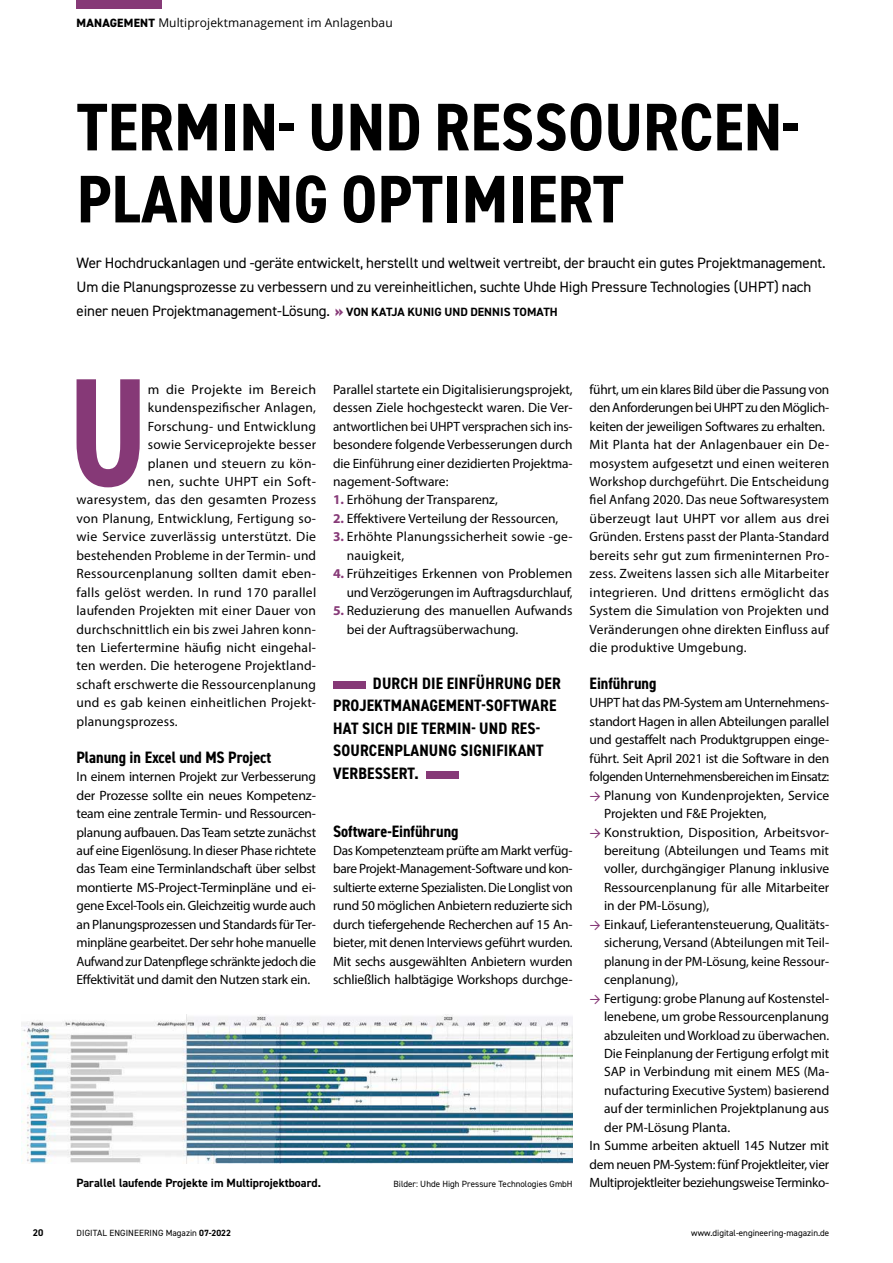
<style>
.page{position:relative;width:893px;height:1263px;background:#fff}
.page>*{position:absolute;margin:0;border:0;box-sizing:border-box;transform-origin:0 0}
.t1{font:700 condensed 154.65px "DIN2014";color:#863977;scale:.9 1}
.t2{font:700 condensed 67.5px/72px "DIN2014";letter-spacing:.005em;color:#000}
.t3{font:700 condensed 16.5px/22.5px "DIN2014";letter-spacing:.01em;color:#000}
.t4{font:15px/24px "DIN2014";letter-spacing:-.005em;color:#000}
.t5{font:13.5px/18.5px "Myriad Pro";letter-spacing:.005em;color:#000;text-align:justify}
.t6{font:13.5px "Myriad Pro";letter-spacing:-.02em;color:#000}
.t7{font:13.5px "Myriad Pro";letter-spacing:-.015em;color:#000}
.t8{font:13.5px "Myriad Pro";letter-spacing:.025em;color:#000}
.t9{font:13.5px "Myriad Pro";letter-spacing:.03em;color:#000}
.t10{font:12px "Open Sans";letter-spacing:.01em;color:#000}
.t11{font:700 12px "DIN2014";color:#000}
.t12{font:700 9.75px "DIN2014";color:#000}
.t13{font:9px "DIN2014";color:#000}
.s1{font-family:"DIN2014";font-weight:800}
.s2{font-weight:800;font-size:16.5px;color:#863977}
.s3{font-weight:700;font-size:12px}
.s4{font-weight:700;color:#863977}
.s5{font-family:"DIN2014";font-weight:800;color:#863977}
.s6{font-weight:700}
</style>
<div class="page">
<div style="left:77px;top:0;width:85px;height:9px;background:#863977"></div>
<img style="left:21px;top:1014px;width:552px;height:149px">
<div style="left:333px;top:681px;width:33px;height:8px;background:#863977"></div>
<div style="left:426px;top:771px;width:32px;height:8px;background:#863977"></div>
<p class="t10" style="left:77px;top:14px;width:318px"><span class="s1">MANAGEMENT</span> Multiprojektmanagement im Anlagenbau</p>
<h2 class="t2" style="left:77px;top:90px;width:724px">TERMIN- UND RESSOURCEN-<br>PLANUNG OPTIMIERT</h2>
<p class="t4" style="left:77px;top:250px;width:751px">Wer Hochdruckanlagen und -geräte entwickelt, herstellt und weltweit vertreibt, der braucht ein gutes Projektmanagement.<br>Um die Planungsprozesse zu verbessern und zu vereinheitlichen, suchte Uhde High Pressure Technologies (UHPT) nach einer neuen Projektmanagement-Lösung. <span class="s2">»</span> <span class="s3">VON KATJA KUNIG UND DENNIS TOMATH</span></p>
<h1 class="t1" style="left:68px;top:330px;width:90px">U</h1>
<p class="t9" style="left:148px;top:381px;width:170px">m die Projekte im Bereich</p>
<p class="t5" style="left:148px;top:398px;width:170px">kundenspezifischer Anlagen,</p>
<p class="t5" style="left:148px;top:417px;width:170px">Forschung- und Entwicklung</p>
<p class="t5" style="left:148px;top:435px;width:170px">sowie Serviceprojekte besser</p>
<p class="t5" style="left:148px;top:453px;width:170px">planen und steuern zu kön-</p>
<p class="t8" style="left:148px;top:473px;width:170px">nen, suchte UHPT ein Soft-</p>
<p class="t5" style="left:77px;top:490px;width:241px">waresystem, das den gesamten Prozess</p>
<p class="t5" style="left:77px;top:509px;width:241px">von Planung, Entwicklung, Fertigung so-</p>
<p class="t5" style="left:77px;top:527px;width:241px">wie Service zuverlässig unterstützt. Die</p>
<p class="t5" style="left:77px;top:546px;width:241px">bestehenden Probleme in der Termin- und</p>
<p class="t5" style="left:77px;top:564px;width:241px">Ressourcenplanung sollten damit eben-</p>
<p class="t5" style="left:77px;top:583px;width:241px">falls gelöst werden. In rund 170 parallel</p>
<p class="t5" style="left:77px;top:601px;width:241px">laufenden Projekten mit einer Dauer von</p>
<p class="t5" style="left:77px;top:620px;width:241px">durchschnittlich ein bis zwei Jahren konn-</p>
<p class="t5" style="left:77px;top:638px;width:241px">ten Liefertermine häufig nicht eingehal-</p>
<p class="t5" style="left:77px;top:656px;width:241px">ten werden. Die heterogene Projektland-</p>
<p class="t5" style="left:77px;top:675px;width:241px">schaft erschwerte die Ressourcenplanung</p>
<p class="t5" style="left:77px;top:693px;width:241px">und es gab keinen einheitlichen Projekt-</p>
<p class="t5" style="left:77px;top:712px;width:102px">planungsprozess.</p>
<p class="t3" style="left:77px;top:746px;width:196px">Planung in Excel und MS Project</p>
<p class="t5" style="left:77px;top:767px;width:241px">In einem internen Projekt zur Verbesserung der Prozesse sollte ein neues Kompetenz&shy;team eine zentrale Termin- und Ressourcen&shy;planung aufbauen. Das Team setzte zunächst auf eine Eigenlösung. In dieser Phase richtete das Team eine Terminlandschaft über selbst montierte MS-Project-Terminpläne und ei&shy;gene Excel-Tools ein. Gleichzeitig wurde auch an Planungsprozessen und Standards für Ter&shy;minpläne gearbeitet. Der sehr hohe manuelle Aufwand zur Datenpflege schränkte jedoch die Effektivität und damit den Nutzen stark ein.</p>
<p class="t5" style="left:333px;top:380px;width:241px">Parallel startete ein Digitalisierungsprojekt, dessen Ziele hochgesteckt waren. Die Ver&shy;antwortlichen bei UHPT versprachen sich ins&shy;besondere folgende Verbesserungen durch die Einführung einer dezidierten Projektma&shy;nagement-Software:</p>
<p class="t5" style="left:333px;top:490px;width:166px"><span class="s4">1.</span> Erhöhung der Transparenz,</p>
<p class="t5" style="left:333px;top:509px;width:227px"><span class="s4">2.</span> Effektivere Verteilung der Ressourcen,</p>
<p class="t5" style="left:347px;top:527px;width:227px;text-indent:-14px"><span class="s4">3.</span> Erhöhte Planungssicherheit sowie -ge&shy;nauigkeit,</p>
<p class="t5" style="left:333px;top:564px;width:241px;text-align:right"><span class="s4">4.</span> Frühzeitiges Erkennen von Problemen und Verzögerungen im Auftragsdurchlauf,</p>
<p class="t5" style="left:347px;top:601px;width:227px;text-indent:-14px"><span class="s4">5.</span> Reduzierung des manuellen Aufwands bei der Auftragsüberwachung.</p>
<p class="t3" style="left:333px;top:672px;width:229px;text-indent:40px">DURCH DIE EINFÜHRUNG DER<br>PROJEKTMANAGEMENT-SOFTWARE<br>HAT SICH DIE TERMIN- UND RES-<br>SOURCENPLANUNG SIGNIFIKANT<br>VERBESSERT.</p>
<p class="t3" style="left:333px;top:819px;width:127px">Software-Einführung</p>
<p class="t5" style="left:333px;top:841px;width:241px">Das Kompetenzteam prüfte am Markt verfüg&shy;bare Projekt-Management-Software und kon&shy;sultierte externe Spezialisten. Die Longlist von rund 50 möglichen Anbietern reduzierte sich durch tiefergehende Recherchen auf 15 An&shy;bieter, mit denen Interviews geführt wurden.<br>Mit sechs ausgewählten Anbietern wurden schließlich halbtägige Workshops durchge-</p>
<p class="t11" style="left:77px;top:1175px;width:246px">Parallel laufende Projekte im Multiprojektboard.</p>
<p class="t13" style="left:393px;top:1178px;width:181px">Bilder: Uhde High Pressure Technologies GmbH</p>
<p class="t5" style="left:590px;top:380px;width:241px;text-align:left">führt, um ein klares Bild über die Passung von den Anforderungen bei UHPT zu den Möglich&shy;keiten der jeweiligen Softwares zu erhalten.<br>Mit Planta hat der Anlagenbauer ein De&shy;mosystem aufgesetzt und einen weiteren Workshop durchgeführt. Die Entscheidung fiel Anfang 2020. Das neue Softwaresystem überzeugt laut UHPT vor allem aus drei Gründen. Erstens passt der Planta-Standard bereits sehr gut zum firmeninternen Pro&shy;zess. Zweitens lassen sich alle Mitarbeiter integrieren. Und drittens ermöglicht das System die Simulation von Projekten und Veränderungen ohne direkten Einfluss auf die produktive Umgebung.</p>
<p class="t3" style="left:590px;top:672px;width:68px">Einführung</p>
<p class="t5" style="left:590px;top:693px;width:241px">UHPT hat das PM-System am Unternehmens&shy;standort Hagen in allen Abteilungen parallel und gestaffelt nach Produktgruppen einge&shy;führt. Seit April 2021 ist die Software in den folgenden Unternehmensbereichen im Einsatz:</p>
<p class="t5" style="left:604px;top:786px;width:227px;text-indent:-14px"><span class="s5">→</span> Planung von Kundenprojekten, Service<br>Projekten und F&amp;E Projekten,</p>
<p class="t5" style="left:604px;top:822px;width:227px;text-indent:-14px"><span class="s5">→</span> Konstruktion, Disposition, Arbeitsvor&shy;bereitung (Abteilungen und Teams mit voller, durchgängiger Planung inklusive Ressourcenplanung für alle Mitarbeiter in der PM-Lösung),</p>
<p class="t5" style="left:604px;top:915px;width:227px;text-indent:-14px"><span class="s5">→</span> Einkauf, Lieferantensteuerung, Qualitäts&shy;sicherung, Versand (Abteilungen mit Teil&shy;planung in der PM-Lösung, keine Ressour&shy;cenplanung),</p>
<p class="t5" style="left:590px;top:989px;width:241px"><span class="s5">→</span> Fertigung: grobe Planung auf Kostenstel-</p>
<p class="t5" style="left:604px;top:1007px;width:227px">lenebene, um grobe Ressourcenplanung</p>
<p class="t5" style="left:604px;top:1025px;width:227px">abzuleiten und Workload zu überwachen.</p>
<p class="t5" style="left:604px;top:1044px;width:227px">Die Feinplanung der Fertigung erfolgt mit</p>
<p class="t5" style="left:604px;top:1062px;width:227px">SAP in Verbindung mit einem MES (Ma-</p>
<p class="t5" style="left:604px;top:1081px;width:227px">nufacturing Executive System) basierend</p>
<p class="t5" style="left:604px;top:1099px;width:227px">auf der terminlichen Projektplanung aus</p>
<p class="t5" style="left:604px;top:1118px;width:128px">der PM-Lösung Planta.</p>
<p class="t7" style="left:590px;top:1137px;width:241px">In Summe arbeiten aktuell 145 Nutzer mit</p>
<p class="t6" style="left:590px;top:1156px;width:241px">dem neuen PM-System: fünf Projektleiter, vier</p>
<p class="t6" style="left:590px;top:1174px;width:241px">Multiprojektleiter beziehungsweise Terminko-</p>
<p class="t12" style="left:33px;top:1226px;width:12px">20</p>
<p class="t13" style="left:77px;top:1227px;width:156px">DIGITAL ENGINEERING Magazin <span class="s6">07-2022</span></p>
<p class="t13" style="left:691px;top:1227px;width:139px">www.digital-engineering-magazin.de</p>
</div>
